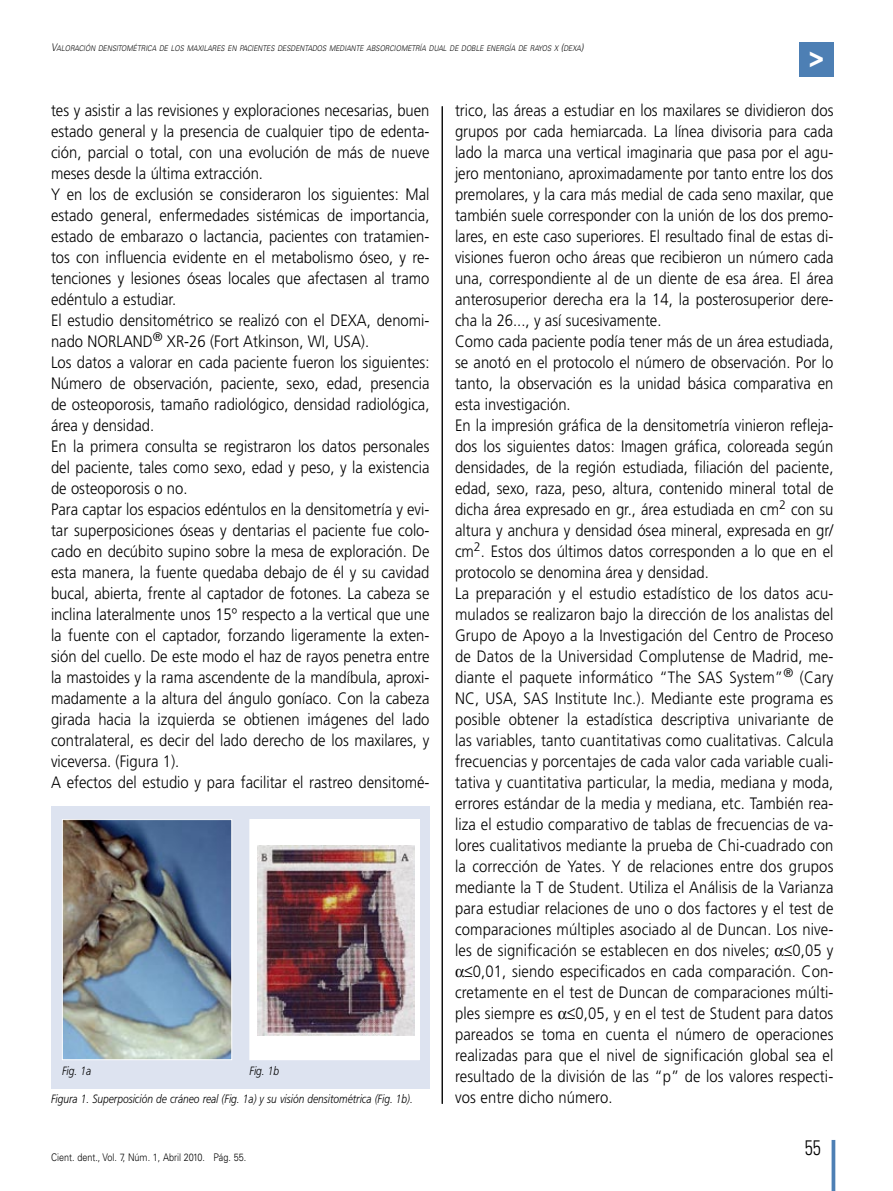
<style>
.page{position:relative;width:893px;height:1191px;background:#fff}
.page>*{position:absolute;margin:0;border:0;box-sizing:border-box;transform-origin:0 0}
.t1{font:900 30px "Frutiger";color:#fff;scale:.85 1}
.t2{font:300 condensed 21px "Univers";color:#000;scale:.86 1}
.t3{font:300 16.5px/21px "Frutiger";color:#000;scale:.9 1}
.t4{font:italic 300 12px "Frutiger";color:#000;scale:.85 1}
.t5{font:300 10.5px "Univers";color:#000;scale:.86 1}
.t6{font:italic 300 7.8px "Univers";color:#000;scale:.86 1}
.s1{font-size:10.5px}
</style>
<div class="page">
<hr style="left:442px;top:106px;width:1px;height:997px;background:#000">
<div style="left:799px;top:43px;width:34px;height:34px;background:#4d7fb4"></div>
<hr style="left:832px;top:1140px;width:3px;height:51px;background:#4d7fb4">
<div style="left:51px;top:806px;width:378px;height:283px;background:#dde3f0"></div>
<img style="left:64px;top:821px;width:166px;height:237px">
<div style="left:62px;top:819px;width:170px;height:241px;border:1px solid #fff"></div>
<div style="left:250px;top:819px;width:169px;height:240px;background:#fff"></div>
<img style="left:257px;top:845px;width:158px;height:190px">
<div style="left:249px;top:819px;width:171px;height:241px;border:1px solid #fff"></div>
<p class="t6" style="left:51px;top:44px;width:621px"><span class="s1">V</span>ALORACIÓN DENSITOMÉTRICA DE LOS MAXILARES EN PACIENTES DESDENTADOS MEDIANTE ABSORCIOMETRÍA DUAL DE DOBLE ENERGÍA DE RAYOS X <span class="s1">(</span>DEXA<span class="s1">)</span></p>
<h1 class="t1" style="left:809px;top:39px;width:19px">&gt;</h1>
<p class="t3" style="left:51px;top:100px;width:422px">tes y asistir a las revisiones y exploraciones necesarias, buen estado general y la presencia de cualquier tipo de edenta&shy;ción, parcial o total, con una evolución de más de nueve meses desde la última extracción.<br>Y en los de exclusión se consideraron los siguientes: Mal estado general, enfermedades sistémicas de importancia, estado de embarazo o lactancia, pacientes con tratamien&shy;tos con influencia evidente en el metabolismo óseo, y re&shy;tenciones y lesiones óseas locales que afectasen al tramo edéntulo a estudiar.<br>El estudio densitométrico se realizó con el DEXA, denomi&shy;nado NORLAN D<sup>®</sup> XR-26 (Fort Atkinson, WI, USA).<br>Los datos a valorar en cada paciente fueron los siguientes:<br>Número de observación, paciente, sexo, edad, presencia de osteoporosis, tamaño radiológico, densidad radiológica, área y densidad.<br>En la primera consulta se registraron los datos personales del paciente, tales como sexo, edad y peso, y la existencia de osteoporosis o no.<br>Para captar los espacios edéntulos en la densitometría y evi&shy;tar superposiciones óseas y dentarias el paciente fue colo&shy;cado en decúbito supino sobre la mesa de exploración. De esta manera, la fuente quedaba debajo de él y su cavidad bucal, abierta, frente al captador de fotones. La cabeza se inclina lateralmente unos 15º respecto a la vertical que une la fuente con el captador, forzando ligeramente la exten&shy;sión del cuello. De este modo el haz de rayos penetra entre la mastoides y la rama ascendente de la mandíbula, aproxi&shy;madamente a la altura del ángulo goníaco. Con la cabeza girada hacia la izquierda se obtienen imágenes del lado contralateral, es decir del lado derecho de los maxilares, y viceversa. (Figura 1).<br>A efectos del estudio y para facilitar el rastreo densitomé-</p>
<p class="t3" style="left:455px;top:100px;width:422px">trico, las áreas a estudiar en los maxilares se dividieron dos</p>
<p class="t3" style="left:455px;top:121px;width:422px">grupos por cada hemiarcada. La línea divisoria para cada</p>
<p class="t3" style="left:455px;top:142px;width:422px">lado la marca una vertical imaginaria que pasa por el agu-</p>
<p class="t3" style="left:455px;top:163px;width:422px">jero mentoniano, aproximadamente por tanto entre los dos</p>
<p class="t3" style="left:455px;top:184px;width:422px">premolares, y la cara más medial de cada seno maxilar, que</p>
<p class="t3" style="left:455px;top:205px;width:422px">también suele corresponder con la unión de los dos premo-</p>
<p class="t3" style="left:455px;top:226px;width:422px">lares, en este caso superiores. El resultado final de estas di-</p>
<p class="t3" style="left:455px;top:247px;width:422px">visiones fueron ocho áreas que recibieron un número cada</p>
<p class="t3" style="left:455px;top:268px;width:422px">una, correspondiente al de un diente de esa área. El área</p>
<p class="t3" style="left:455px;top:289px;width:422px">anterosuperior derecha era la 14, la posterosuperior dere-</p>
<p class="t3" style="left:455px;top:310px;width:231px">cha la 26..., y así sucesivamente.</p>
<p class="t3" style="left:455px;top:331px;width:422px">Como cada paciente podía tener más de un área estudiada,</p>
<p class="t3" style="left:455px;top:352px;width:422px">se anotó en el protocolo el número de observación. Por lo</p>
<p class="t3" style="left:455px;top:373px;width:422px">tanto, la observación es la unidad básica comparativa en</p>
<p class="t3" style="left:455px;top:394px;width:130px">esta investigación.</p>
<p class="t3" style="left:455px;top:415px;width:422px">En la impresión gráfica de la densitometría vinieron refleja-</p>
<p class="t3" style="left:455px;top:436px;width:422px">dos los siguientes datos: Imagen gráfica, coloreada según</p>
<p class="t3" style="left:455px;top:457px;width:422px">densidades, de la región estudiada, filiación del paciente,</p>
<p class="t3" style="left:455px;top:478px;width:422px">edad, sexo, raza, peso, altura, contenido mineral total de</p>
<p class="t3" style="left:455px;top:499px;width:422px">dicha área expresado en gr., área estudiada en cm<sup>2</sup> con su</p>
<p class="t3" style="left:455px;top:520px;width:422px">altura y anchura y densidad ósea mineral, expresada en gr/</p>
<p class="t3" style="left:455px;top:541px;width:422px">cm<sup>2</sup>. Estos dos últimos datos corresponden a lo que en el</p>
<p class="t3" style="left:455px;top:562px;width:284px">protocolo se denomina área y densidad.</p>
<p class="t3" style="left:455px;top:583px;width:422px">La preparación y el estudio estadístico de los datos acu-</p>
<p class="t3" style="left:455px;top:604px;width:422px">mulados se realizaron bajo la dirección de los analistas del</p>
<p class="t3" style="left:455px;top:625px;width:422px">Grupo de Apoyo a la Investigación del Centro de Proceso</p>
<p class="t3" style="left:455px;top:646px;width:422px">de Datos de la Universidad Complutense de Madrid, me-</p>
<p class="t3" style="left:455px;top:667px;width:422px">diante el paquete informático “The SAS System”<sup>®</sup> (Cary</p>
<p class="t3" style="left:455px;top:688px;width:422px">NC, USA, SAS Institute Inc.). Mediante este programa es</p>
<p class="t3" style="left:455px;top:709px;width:422px">posible obtener la estadística descriptiva univariante de</p>
<p class="t3" style="left:455px;top:730px;width:422px">las variables, tanto cuantitativas como cualitativas. Calcula</p>
<p class="t3" style="left:455px;top:751px;width:422px">frecuencias y porcentajes de cada valor cada variable cuali-</p>
<p class="t3" style="left:455px;top:772px;width:422px">tativa y cuantitativa particular, la media, mediana y moda,</p>
<p class="t3" style="left:455px;top:793px;width:422px">errores estándar de la media y mediana, etc. También rea-</p>
<p class="t3" style="left:455px;top:814px;width:422px">liza el estudio comparativo de tablas de frecuencias de va-</p>
<p class="t3" style="left:455px;top:835px;width:422px">lores cualitativos mediante la prueba de Chi-cuadrado con</p>
<p class="t3" style="left:455px;top:856px;width:422px">la corrección de Yates. Y de relaciones entre dos grupos</p>
<p class="t3" style="left:455px;top:877px;width:422px">mediante la T de Student. Utiliza el Análisis de la Varianza</p>
<p class="t3" style="left:455px;top:898px;width:422px">para estudiar relaciones de uno o dos factores y el test de</p>
<p class="t3" style="left:455px;top:919px;width:422px">comparaciones múltiples asociado al de Duncan. Los nive-</p>
<p class="t3" style="left:455px;top:940px;width:422px">les de significación se establecen en dos niveles; ≤0,05 y</p>
<p class="t3" style="left:464px;top:961px;width:411px">≤0,01, siendo especificados en cada comparación. Con-</p>
<p class="t3" style="left:455px;top:982px;width:422px">cretamente en el test de Duncan de comparaciones múlti-</p>
<p class="t3" style="left:455px;top:1003px;width:422px">ples siempre es ≤0,05, y en el test de Student para datos</p>
<p class="t3" style="left:455px;top:1024px;width:422px">pareados se toma en cuenta el número de operaciones</p>
<p class="t3" style="left:455px;top:1045px;width:422px">realizadas para que el nivel de significación global sea el</p>
<p class="t3" style="left:455px;top:1066px;width:422px">resultado de la división de las “p” de los valores respecti-</p>
<p class="t4" style="left:62px;top:1063px;width:36px">Fig. 1a</p>
<p class="t4" style="left:249px;top:1063px;width:37px">Fig. 1b</p>
<p class="t4" style="left:51px;top:1092px;width:427px">Figura 1. Superposición de cráneo real (Fig. 1a) y su visión densitométrica (Fig. 1b).</p>
<p class="t3" style="left:455px;top:1087px;width:177px">vos entre dicho número.</p>
<p class="t5" style="left:51px;top:1151px;width:229px">Cient. dent., Vol. 7, Núm. 1, Abril 2010. Pág. 55.</p>
<p class="t2" style="left:805px;top:1135px;width:20px">55</p>
</div>
